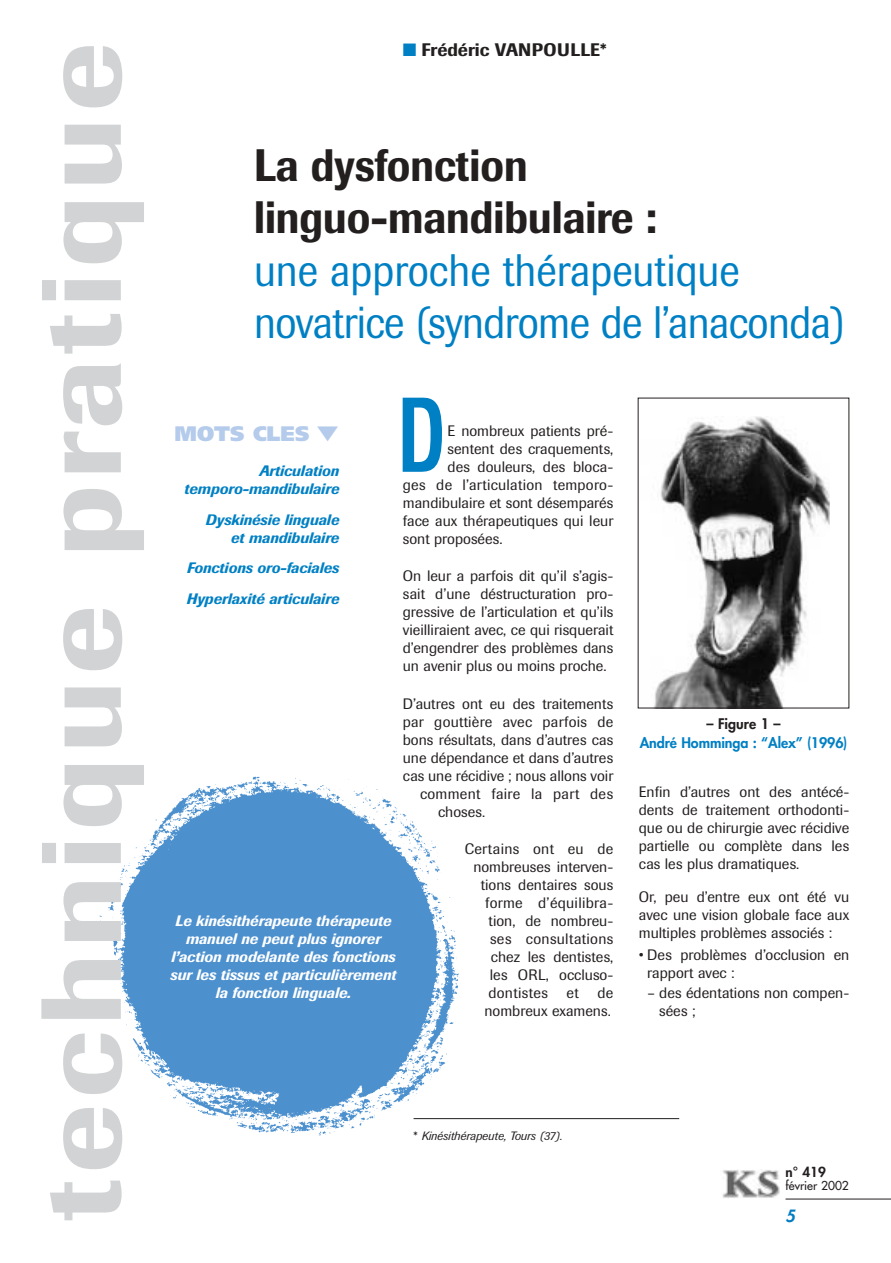
<style>
.page{position:relative;width:891px;height:1263px;background:#fff}
.page>*{position:absolute;margin:0;border:0;box-sizing:border-box;transform-origin:0 0}
.t1{font:500 112.5px "Imago";letter-spacing:.045em;color:#d1d3d5;scale:1.1 1}
.t2{font:500 105px "Imago";color:#0080c4;scale:.6 1}
.t3{font:45px/52.5px "Imago";letter-spacing:-.015em;color:#0080c4;scale:.9 1}
.t4{font:500 45px/52.5px "Imago";color:#231f1f;scale:.9 1}
.t5{font:900 21px "Frutiger";color:#b4cbeb}
.t6{font:500 18px "Imago";color:#231f1f}
.t7{font:italic 800 16.5px "Futura";color:#007cc3}
.t8{font:15px/18px "Imago";color:#231f1f;text-align:justify}
.t9{font:italic 500 15px/18px "Imago";color:#fff;text-align:center}
.t10{font:italic 500 15px/18px "Imago";color:#0080c4;text-align:right}
.t11{font:15px "Imago";letter-spacing:.02em;color:#231f1f}
.t12{font:800 14.25px "Futura";letter-spacing:-.005em;color:#0080c4}
.t13{font:800 14.25px "Futura";color:#231f1f}
.t14{font:800 13.5px "Futura";color:#231f1f}
.t15{font:italic 12px "Imago";color:#231f1f}
.t16{font:12px "Futura";color:#231f1f}
.s1{color:#0080c4}
.s2{font-style:normal}
</style>
<div class="page">
<hr style="left:786px;top:1199px;width:105px;height:1px;background:#231f1f">
<img style="left:722px;top:1170px;width:57px;height:29px">
<hr style="left:414px;top:1118px;width:265px;height:1px;background:#231f1f">
<img style="left:99px;top:776px;width:373px;height:360px">
<img style="left:654px;top:417px;width:176px;height:289px">
<h1 class="t1" style="left:41px;top:1221px;width:1073px;rotate:-90deg">technique pratique</h1>
<p class="t6" style="left:403px;top:43px;width:206px"><span class="s1">■</span> Frédéric VANPOULLE*</p>
<h3 class="t4" style="left:254px;top:143px;width:449px">La dysfonction linguo-mandibulaire :</h3>
<h3 class="t3" style="left:254px;top:248px;width:657px">une approche thérapeutique novatrice (syndrome de l’anaconda)</h3>
<h2 class="t2" style="left:399px;top:398px;width:78px">D</h2>
<p class="t8" style="left:448px;top:423px;width:167px">E nombreux patients pré-</p>
<p class="t8" style="left:448px;top:441px;width:167px">sentent des craquements,</p>
<p class="t8" style="left:448px;top:459px;width:167px">des douleurs, des bloca-</p>
<p class="t11" style="left:403px;top:479px;width:212px">ges de l’articulation temporo-</p>
<p class="t8" style="left:403px;top:495px;width:212px">mandibulaire et sont désemparés</p>
<p class="t8" style="left:403px;top:513px;width:212px">face aux thérapeutiques qui leur</p>
<p class="t8" style="left:403px;top:531px;width:101px">sont proposées.</p>
<p class="t8" style="left:403px;top:569px;width:212px">On leur a parfois dit qu’il s’agis&shy;sait d’une déstructuration pro&shy;gressive de l’articulation et qu’ils vieilliraient avec, ce qui risquerait d’engendrer des problèmes dans un avenir plus ou moins proche.</p>
<p class="t8" style="left:403px;top:696px;width:212px">D’autres ont eu des traitements</p>
<p class="t8" style="left:403px;top:714px;width:212px">par gouttière avec parfois de</p>
<p class="t8" style="left:403px;top:732px;width:212px">bons résultats, dans d’autres cas</p>
<p class="t8" style="left:403px;top:750px;width:212px">une dépendance et dans d’autres</p>
<p class="t8" style="left:403px;top:768px;width:212px">cas une récidive ; nous allons voir</p>
<p class="t11" style="left:420px;top:788px;width:195px">comment faire la part des</p>
<p class="t8" style="left:438px;top:804px;width:49px">choses.</p>
<p class="t8" style="left:465px;top:842px;width:150px;text-align:right">Certains ont eu de nombreuses interven&shy;tions dentaires sous forme d’équilibra&shy;tion, de nombreu&shy;ses consultations chez les dentistes,<br>les ORL, occluso&shy;dontistes et de nombreux examens.</p>
<h3 class="t5" style="left:174px;top:425px;width:166px">MOTS CLES ▼</h3>
<p class="t10" style="left:184px;top:463px;width:156px">Articulation temporo-mandibulaire</p>
<p class="t10" style="left:206px;top:512px;width:135px">Dyskinésie linguale et mandibulaire</p>
<p class="t10" style="left:187px;top:554px;width:154px;line-height:30.8px;text-align:left">Fonctions oro-faciales<br>Hyperlaxité articulaire</p>
<p class="t9" style="left:170px;top:913px;width:227px">Le kinésithérapeute thérapeute manuel ne peut plus ignorer l’action modelante des fonctions sur les tissus et particulièrement la fonction linguale.</p>
<p class="t13" style="left:706px;top:717px;width:76px">– Figure 1 –</p>
<p class="t12" style="left:640px;top:736px;width:209px">André Homminga : “Alex” (1996)</p>
<p class="t8" style="left:639px;top:784px;width:212px">Enfin d’autres ont des antécé&shy;dents de traitement orthodonti&shy;que ou de chirurgie avec récidive partielle ou complète dans les cas les plus dramatiques.</p>
<p class="t8" style="left:639px;top:889px;width:212px">Or, peu d’entre eux ont été vu avec une vision globale face aux multiples problèmes associés :</p>
<p class="t8" style="left:647px;top:947px;width:204px;text-indent:-8px">• Des problèmes d’occlusion en rapport avec :</p>
<p class="t8" style="left:659px;top:985px;width:192px;text-indent:-12px">– des édentations non compen&shy;sées ;</p>
<p class="t15" style="left:414px;top:1132px;width:150px"><span class="s2">*</span> Kinésithérapeute, Tours (37).</p>
<p class="t14" style="left:786px;top:1165px;width:42px">n° 419</p>
<p class="t16" style="left:786px;top:1180px;width:65px">février 2002</p>
<p class="t7" style="left:786px;top:1208px;width:11px">5</p>
</div>
